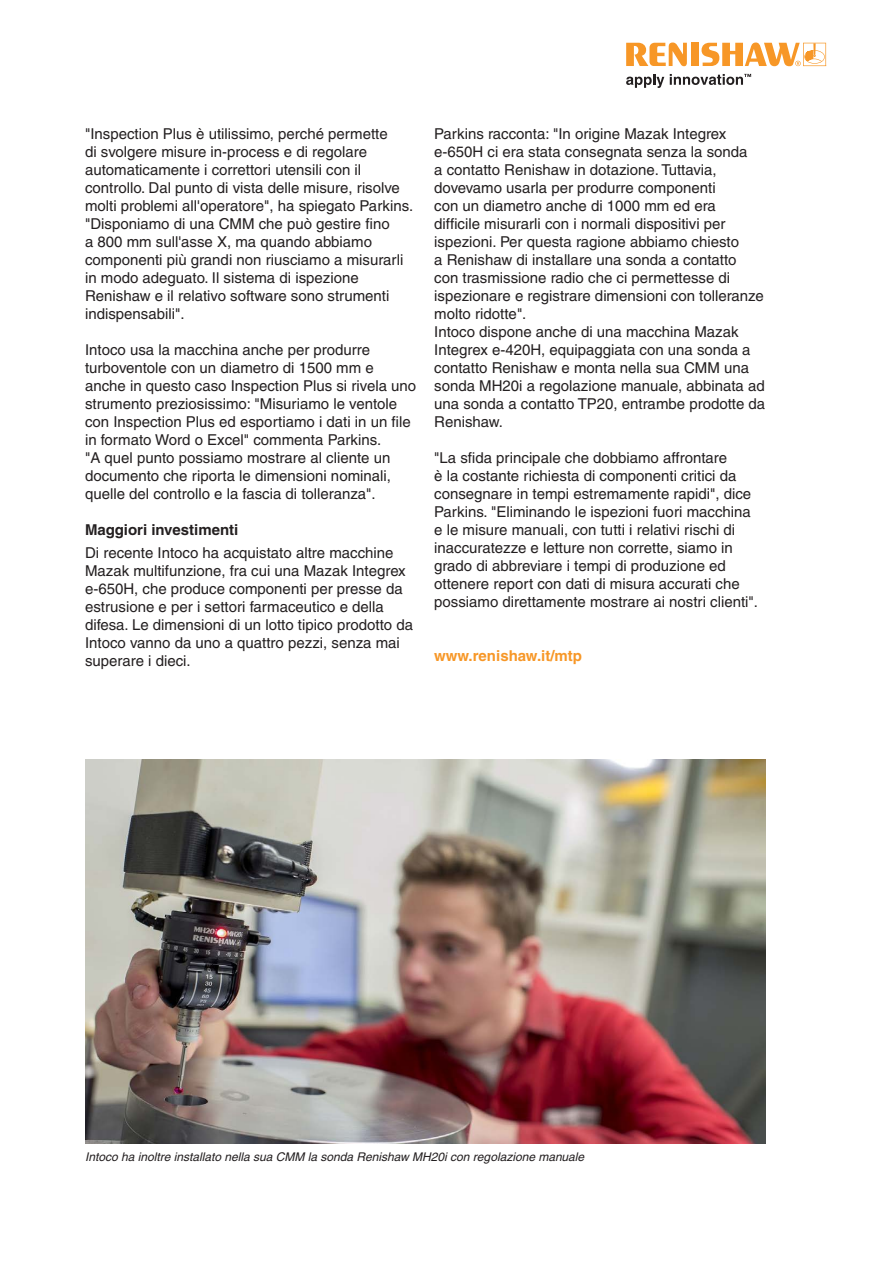
<style>
.page{position:relative;width:893px;height:1263px;background:#fff}
.page>*{position:absolute;margin:0;border:0;box-sizing:border-box;transform-origin:0 0}
.t1{font:15px/18px "Helvetica CE";color:#231f20}
.t2{font:700 15px "Helvetica CE";color:#231f20}
.t3{font:700 15px "Helvetica CE";color:#f79727}
.t4{font:italic 12px "Helvetica";color:#231f20}
</style>
<div class="page">
<svg style="left:626px;top:74px;width:38px;height:14px"></svg>
<svg style="left:626px;top:43px;width:61px;height:23px"></svg>
<div style="left:691px;top:43px;width:8px;height:23px;background:#f79727"></div>
<svg style="left:701px;top:43px;width:125px;height:23px"></svg>
<svg style="left:670px;top:74px;width:81px;height:11px"></svg>
<img style="left:85px;top:760px;width:680px;height:383px">
<p class="t1" style="left:85px;top:125px;width:330px">"Inspection Plus è utilissimo, perché permette<br>di svolgere misure in-process e di regolare automaticamente i correttori utensili con il controllo. Dal punto di vista delle misure, risolve molti problemi all'operatore", ha spiegato Parkins.</p>
<p class="t1" style="left:85px;top:215px;width:320px">"Disponiamo di una CMM che può gestire fino<br>a 800 mm sull'asse X, ma quando abbiamo componenti più grandi non riusciamo a misurarli in modo adeguato. Il sistema di ispezione Renishaw e il relativo software sono strumenti indispensabili".</p>
<p class="t1" style="left:85px;top:341px;width:333px">Intoco usa la macchina anche per produrre turboventole con un diametro di 1500 mm e anche in questo caso Inspection Plus si rivela uno strumento preziosissimo: "Misuriamo le ventole con Inspection Plus ed esportiamo i dati in un file in formato Word o Excel" commenta Parkins.<br>"A quel punto possiamo mostrare al cliente un documento che riporta le dimensioni nominali, quelle del controllo e la fascia di tolleranza".</p>
<p class="t2" style="left:85px;top:521px;width:155px">Maggiori investimenti</p>
<p class="t1" style="left:85px;top:543px;width:329px">Di recente Intoco ha acquistato altre macchine Mazak multifunzione, fra cui una Mazak Integrex e-650H, che produce componenti per presse da estrusione e per i settori farmaceutico e della difesa. Le dimensioni di un lotto tipico prodotto da Intoco vanno da uno a quattro pezzi, senza mai superare i dieci.</p>
<p class="t1" style="left:434px;top:125px;width:331px">Parkins racconta: "In origine Mazak Integrex e-650H ci era stata consegnata senza la sonda<br>a contatto Renishaw in dotazione. Tuttavia, dovevamo usarla per produrre componenti<br>con un diametro anche di 1000 mm ed era difficile misurarli con i normali dispositivi per ispezioni. Per questa ragione abbiamo chiesto<br>a Renishaw di installare una sonda a contatto con trasmissione radio che ci permettesse di ispezionare e registrare dimensioni con tolleranze molto ridotte".</p>
<p class="t1" style="left:434px;top:323px;width:332px">Intoco dispone anche di una macchina Mazak Integrex e-420H, equipaggiata con una sonda a contatto Renishaw e monta nella sua CMM una sonda MH20i a regolazione manuale, abbinata ad una sonda a contatto TP20, entrambe prodotte da Renishaw.</p>
<p class="t1" style="left:434px;top:449px;width:325px">"La sfida principale che dobbiamo affrontare<br>è la costante richiesta di componenti critici da consegnare in tempi estremamente rapidi", dice Parkins. "Eliminando le ispezioni fuori macchina e le misure manuali, con tutti i relativi rischi di inaccuratezze e letture non corrette, siamo in grado di abbreviare i tempi di produzione ed ottenere report con dati di misura accurati che possiamo direttamente mostrare ai nostri clienti".</p>
<p class="t3" style="left:434px;top:647px;width:149px">www.renishaw.it/mtp</p>
<p class="t4" style="left:85px;top:1150px;width:501px">Intoco ha inoltre installato nella sua CMM la sonda Renishaw MH20i con regolazione manuale</p>
</div>
